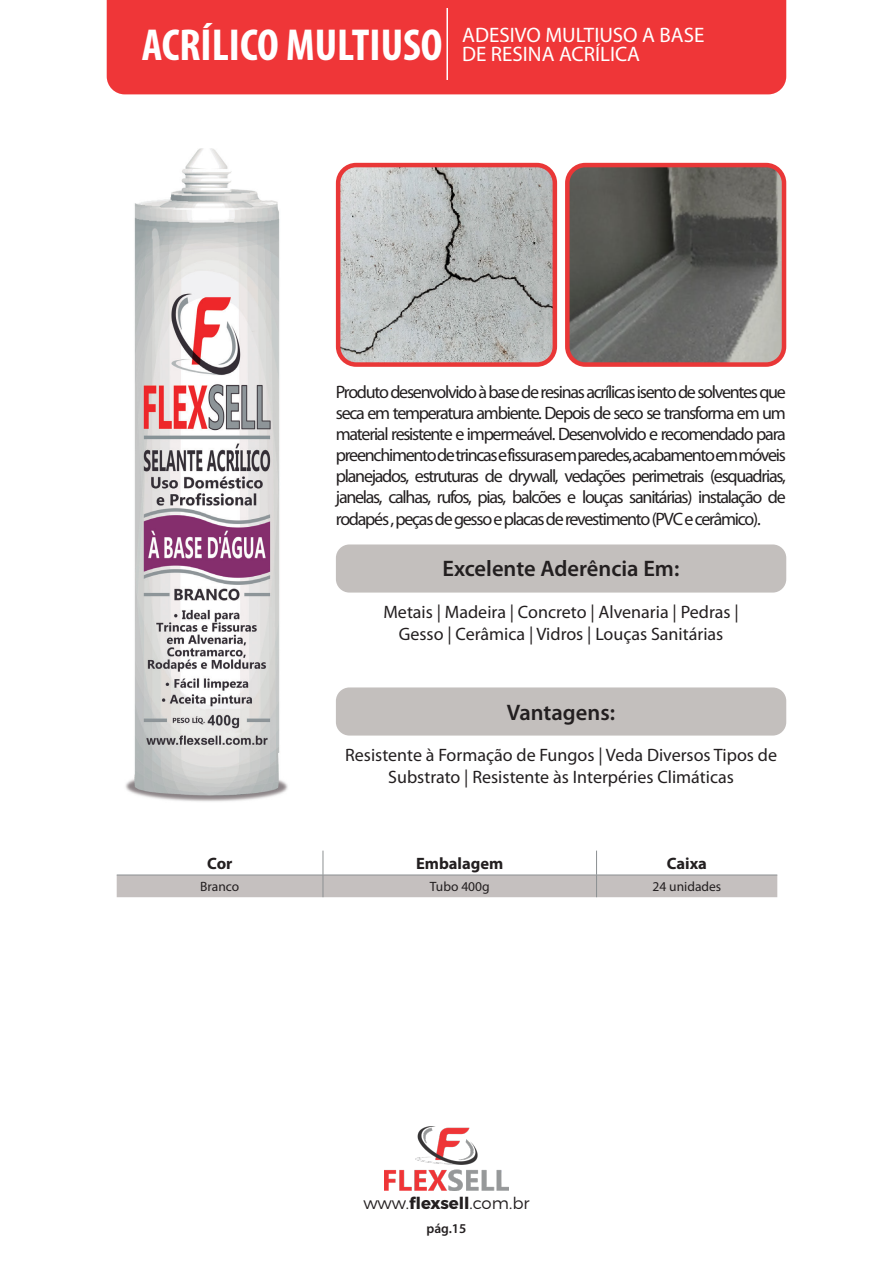
<style>
.page{position:relative;width:893px;height:1263px;background:#fff}
.page>*{position:absolute;margin:0;border:0;box-sizing:border-box;transform-origin:0 0}
.t1{font:700 condensed 45px "Myriad Pro";color:#fff}
.t2{font:600 22.5px "Myriad Pro";color:#231f20}
.t3{font:21px "Myriad Pro";color:#fff}
.t4{font:18px/21.1px "Myriad Pro";color:#231f20;text-align:justify}
.t5{font:300 16.5px "Montserrat";color:#231f20}
.t6{font:700 16.5px "Myriad Pro";color:#231f20}
.t7{font:13.5px "Myriad Pro";color:#231f20}
.t8{font:600 13.5px "Myriad Pro";color:#231f20}
.s1{font-weight:700}
</style>
<div class="page">
<div style="left:107px;top:0;width:679px;height:94px;background:#ef3638"></div>
<hr style="left:446px;top:8px;width:2px;height:72px;background:#fff">
<img style="left:384px;top:1126px;width:125px;height:65px">
<img style="left:125px;top:148px;width:163px;height:654px">
<svg style="left:117px;top:851px;width:660px;height:46px"></svg>
<img style="left:341px;top:168px;width:211px;height:194px">
<div style="left:336px;top:163px;width:221px;height:204px;border:4px solid #e93737;border-radius:18px"></div>
<img style="left:570px;top:168px;width:211px;height:194px">
<div style="left:565px;top:163px;width:221px;height:204px;border:4px solid #e93737;border-radius:18px"></div>
<div style="left:336px;top:544px;width:450px;height:49px;background:#c3bfbd;border-radius:14px"></div>
<div style="left:336px;top:687px;width:450px;height:48px;background:#c3bfbd;border-radius:14px"></div>
<p class="t1" style="left:142px;top:17px;width:302px">ACRÍLICO MULTIUSO</p>
<p class="t3" style="left:462px;top:23px;width:244px">ADESIVO MULTIUSO A BASE</p>
<p class="t3" style="left:462px;top:43px;width:179px">DE RESINA ACRÍLICA</p>
<p class="t4" style="left:336px;top:382px;width:452px">Produto desenvolvido à base de resinas acrílicas isento de solventes que seca em temperatura ambiente. Depois de seco se transforma em um material resistente e impermeável. Desenvolvido e recomendado para preenchimento de trincas e fissuras em paredes, acabamento em móveis planejados, estruturas de drywall, vedações perimetrais (esquadrias, janelas, calhas, rufos, pias, balcões e louças sanitárias) instalação de rodapés , peças de gesso e placas de revestimento (PVC e cerâmico).</p>
<p class="t2" style="left:442px;top:554px;width:238px">Excelente Aderência Em:</p>
<p class="t4" style="left:383px;top:602px;width:357px">Metais | Madeira | Concreto | Alvenaria | Pedras |</p>
<p class="t4" style="left:399px;top:623px;width:326px">Gesso | Cerâmica | Vidros | Louças Sanitárias</p>
<p class="t2" style="left:507px;top:698px;width:110px">Vantagens:</p>
<p class="t4" style="left:345px;top:744px;width:433px;line-height:21.6px;text-align:center">Resistente à Formação de Fungos | Veda Diversos Tipos de<br>Substrato | Resistente às Interpéries Climáticas</p>
<p class="t6" style="left:207px;top:853px;width:27px">Cor</p>
<p class="t6" style="left:416px;top:853px;width:89px">Embalagem</p>
<p class="t6" style="left:667px;top:853px;width:42px">Caixa</p>
<p class="t7" style="left:200px;top:879px;width:41px">Branco</p>
<p class="t7" style="left:430px;top:879px;width:61px">Tubo 400g</p>
<p class="t7" style="left:653px;top:879px;width:70px">24 unidades</p>
<p class="t5" style="left:363px;top:1190px;width:168px">www.<span class="s1">flexsell</span>.com.br</p>
<p class="t8" style="left:426px;top:1219px;width:41px">pág.15</p>
</div>
